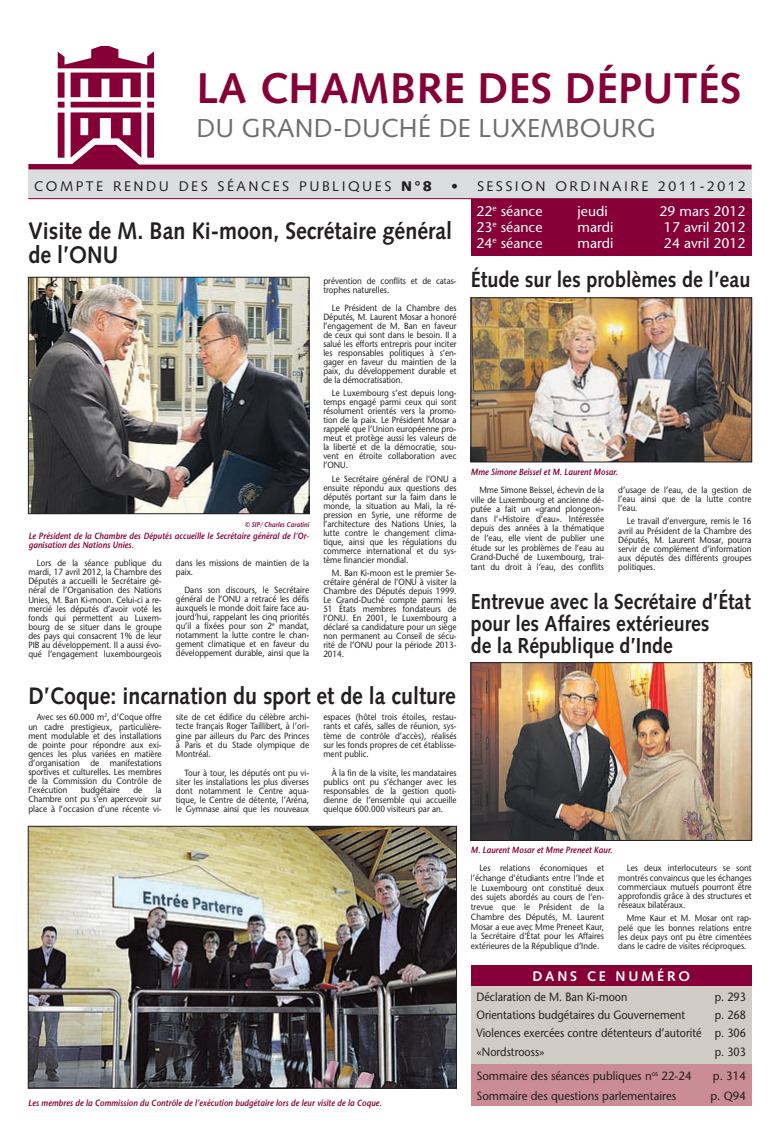
<style>
.page{position:relative;width:780px;height:1134px;background:#fff}
.page>*{position:absolute;margin:0;border:0;box-sizing:border-box;transform-origin:0 0}
.t1{font:700 43px "Syntax";letter-spacing:.01em;color:#860037}
.t2{font:26px "Syntax";letter-spacing:.01em;color:#706c6f}
.t3{font:700 24px/24px "Syntax";color:#231f20;scale:.9 1}
.t4{font:700 23.8px "Syntax";color:#231f20;scale:.9 1}
.t5{font:700 22px "Syntax";color:#231f20;scale:.9 1}
.t6{font:700 21.7px/22px "Syntax";color:#231f20;scale:.9 1}
.t7{font:14px "Stone Sans";color:#fff}
.t8{font:14px "Syntax";letter-spacing:.175em;color:#231f20}
.t9{font:700 14px "Syntax";letter-spacing:.2em;color:#fff}
.t10{font:12px/18.3px "Stone Sans";color:#231f20;text-align:justify;scale:.9 1}
.t11{font:12px "Stone Sans";color:#231f20;scale:.95 1}
.t12{font:9px/9px "Stone Sans";color:#231f20;text-align:justify;scale:.9 1}
.t13{font:italic 600 9px/9px "Stone Sans";color:#860037;scale:.9 1}
.t14{font:italic 600 7px "Stone Sans";color:#860037;scale:.9 1}
.s1{font-weight:900}
</style>
<div class="page">
<div style="left:471px;top:197px;width:280px;height:59px;background:#860037"></div>
<div style="left:28px;top:170px;width:723px;height:28px;background:#dcdddf"></div>
<div style="left:471px;top:965px;width:280px;height:22px;background:#860037"></div>
<div style="left:471px;top:986px;width:280px;height:78px;background:#d1cbc6"></div>
<div style="left:471px;top:1064px;width:280px;height:42px;background:#ca8d96"></div>
<svg style="left:28px;top:47px;width:723px;height:122px"></svg>
<hr style="left:28px;top:198px;width:723px;height:1px;background:#860037">
<img style="left:30px;top:279px;width:277px;height:233px">
<div style="left:28px;top:277px;width:281px;height:237px;border:1px solid #231f20"></div>
<img style="left:473px;top:300px;width:276px;height:160px">
<div style="left:471px;top:298px;width:280px;height:164px;border:1px solid #231f20"></div>
<img style="left:473px;top:664px;width:276px;height:174px">
<div style="left:471px;top:662px;width:280px;height:178px;border:1px solid #231f20"></div>
<img style="left:30px;top:828px;width:424px;height:258px">
<div style="left:28px;top:826px;width:428px;height:262px;border:1px solid #231f20"></div>
<h1 class="t1" style="left:196px;top:63px;width:546px">La Chambre des Députés</h1>
<h2 class="t2" style="left:196px;top:113px;width:457px">DU GRAND-DUCHÉ DE LUXEMBOURG</h2>
<h3 class="t8" style="left:34px;top:177px;width:399px">COMPTE RENDU DES SÉANCES PUBLIQUES <span class="s1">N°8</span></h3>
<h3 class="t8" style="left:451px;top:177px;width:296px">• SESS ION ORDINAIRE 2011-2012</h3>
<h3 class="t3" style="left:28px;top:219px;width:472px">Visite de M. Ban Ki-moon, Secrétaire général de l’ONU</h3>
<p class="t14" style="left:245px;top:520px;width:73px">© SIP/ Charles Caratini</p>
<p class="t13" style="left:28px;top:531px;width:313px">Le Président de la Chambre des Députés accueille le Secrétaire général de l’Or&shy;ganisation des Nations Unies.</p>
<p class="t12" style="left:28px;top:558px;width:150px;text-indent:9px">Lors de la séance publique du mardi, 17 avril 2012, la Chambre des Députés a accueilli le Secrétaire gé&shy;néral de l’Organisation des Nations Unies, M. Ban Ki-moon. Celui-ci a re&shy;mercié les députés d’avoir voté les fonds qui permettent au Luxem&shy;bourg de se situer dans le groupe des pays qui consacrent 1% de leur PIB au développement. Il a aussi évo&shy;qué l’engagement luxembourgeois</p>
<p class="t12" style="left:176px;top:559px;width:150px">dans les missions de maintien de la paix.</p>
<p class="t12" style="left:176px;top:586px;width:150px;text-indent:9px">Dans son discours, le Secrétaire général de l’ONU a retracé les défis auxquels le monde doit faire face au&shy;jourd’hui, rappelant les cinq priorités qu’il a fixées pour son 2<sup>e</sup> mandat, notamment la lutte contre le chan&shy;gement climatique et en faveur du développement durable, ainsi que la</p>
<p class="t12" style="left:323px;top:276px;width:150px">prévention de conflits et de catas&shy;trophes naturelles.</p>
<p class="t12" style="left:323px;top:303px;width:150px;text-indent:9px">Le Président de la Chambre des Députés, M. Laurent Mosar a honoré l’engagement de M. Ban en faveur de ceux qui sont dans le besoin. Il a salué les efforts entrepris pour inciter les responsables politiques à s’en&shy;gager en faveur du maintien de la paix, du développement durable et de la démocratisation.</p>
<p class="t12" style="left:323px;top:389px;width:150px;text-indent:9px">Le Luxembourg s’est depuis long&shy;temps engagé parmi ceux qui sont résolument orientés vers la promo&shy;tion de la paix. Le Président Mosar a rappelé que l’Union européenne pro&shy;meut et protège aussi les valeurs de la liberté et de la démocratie, sou&shy;vent en étroite collaboration avec l’ONU.</p>
<p class="t12" style="left:323px;top:474px;width:150px;text-indent:9px">Le Secrétaire général de l’ONU a ensuite répondu aux questions des députés portant sur la faim dans le monde, la situation au Mali, la ré&shy;pression en Syrie, une réforme de l’architecture des Nations Unies, la lutte contre le changement clima&shy;tique, ainsi que les régulations du commerce international et du sys&shy;tème financier mondial.</p>
<p class="t12" style="left:323px;top:568px;width:150px;text-indent:9px">M. Ban Ki-moon est le premier Se&shy;crétaire général de l’ONU à visiter la Chambre des Députés depuis 1999.<br>Le Grand-Duché compte parmi les 51 États membres fondateurs de l’ONU. En 2001, le Luxembourg a déclaré sa candidature pour un siège non permanent au Conseil de sécu&shy;rité de l’ONU pour la période 2013- 2014.</p>
<h3 class="t4" style="left:28px;top:682px;width:476px">D’Coque: incarnation du sport et de la culture</h3>
<p class="t12" style="left:28px;top:713px;width:150px;text-indent:9px">Avec ses 60.000 m<sup>2</sup>, d’Coque offre un cadre prestigieux, particulière&shy;ment modulable et des installations de pointe pour répondre aux exi&shy;gences les plus variées en matière d’organisation de manifestations sportives et culturelles. Les membres de la Commission du Contrôle de l’exécution</p>
<p class="t12" style="left:176px;top:713px;width:150px">site de cet édifice du célèbre archi&shy;tecte français Roger Taillibert, à l’ori&shy;gine par ailleurs du Parc des Princes à Paris et du Stade olympique de Montréal.</p>
<p class="t12" style="left:176px;top:768px;width:150px;text-indent:9px">Tour à tour, les députés ont pu vi&shy;siter les installations les plus diverses dont notamment le Centre aqua&shy;tique, le Centre de détente, l’Aréna, le Gymnase ainsi que les nouveaux</p>
<p class="t12" style="left:323px;top:713px;width:150px">espaces (hôtel trois étoiles, restau&shy;rants et cafés, salles de réunion, sys&shy;tème de contrôle d’accès), réalisés sur les fonds propres de cet établisse&shy;ment public.</p>
<p class="t12" style="left:323px;top:768px;width:150px;text-indent:9px">À la fin de la visite, les mandataires publics ont pu s’échanger avec les responsables de la gestion quoti&shy;dienne de l’ensemble qui accueille quelque 600.000 visiteurs par an.</p>
<p class="t12" style="left:81px;top:786px;width:45px">budgétaire</p>
<p class="t12" style="left:133px;top:786px;width:11px">de</p>
<p class="t12" style="left:28px;top:786px;width:150px;text-indent:127px">la Chambre ont pu s’en apercevoir sur place à l’occasion d’une récente vi-</p>
<p class="t13" style="left:28px;top:1098px;width:394px">Les membres de la Commission du Contrôle de l’exécution budgétaire lors de leur visite de la Coque.</p>
<h3 class="t7" style="left:476px;top:202px;width:67px">22<sup>e</sup> séance</h3>
<h3 class="t7" style="left:577px;top:202px;width:32px">jeudi</h3>
<h3 class="t7" style="left:659px;top:202px;width:88px">29 mars 2012</h3>
<h3 class="t7" style="left:476px;top:218px;width:67px">23<sup>e</sup> séance</h3>
<h3 class="t7" style="left:577px;top:218px;width:38px">mardi</h3>
<h3 class="t7" style="left:664px;top:218px;width:83px">17 avril 2012</h3>
<h3 class="t7" style="left:476px;top:234px;width:67px">24<sup>e</sup> séance</h3>
<h3 class="t7" style="left:577px;top:234px;width:38px">mardi</h3>
<h3 class="t7" style="left:664px;top:234px;width:83px">24 avril 2012</h3>
<h3 class="t5" style="left:471px;top:267px;width:312px">Étude sur les problèmes de l’eau</h3>
<p class="t13" style="left:471px;top:467px;width:165px">Mme Simone Beissel et M. Laurent Mosar.</p>
<p class="t12" style="left:471px;top:485px;width:150px;line-height:9.6px;text-indent:9px">Mme Simone Beissel, échevin de la ville de Luxembourg et ancienne dé&shy;putée a fait un «grand plongeon» dans l’«Histoire d’eau». Intéressée depuis des années à la thématique de l’eau, elle vient de publier une étude sur les problèmes de l’eau au Grand-Duché de Luxembourg, trai&shy;tant du droit à l’eau, des conflits</p>
<p class="t12" style="left:618px;top:485px;width:150px">d’usage de l’eau, de la gestion de l’eau ainsi que de la lutte contre l’eau.</p>
<p class="t12" style="left:618px;top:517px;width:150px;text-indent:9px">Le travail d’envergure, remis le 16 avril au Président de la Chambre des Députés, M. Laurent Mosar, pourra servir de complément d’information aux députés des différents groupes politiques.</p>
<h3 class="t6" style="left:471px;top:591px;width:313px">Entrevue avec la Secrétaire d’État pour les Affaires extérieures<br>de la République d’Inde</h3>
<p class="t13" style="left:471px;top:845px;width:159px">M. Laurent Mosar et Mme Preneet Kaur.</p>
<p class="t12" style="left:471px;top:863px;width:150px;line-height:9.7px;text-indent:9px">Les relations économiques et l’échange d’étudiants entre l’Inde et le Luxembourg ont constitué deux des sujets abordés au cours de l’en&shy;trevue que le Président de la Chambre des Députés, M. Laurent Mosar a eue avec Mme Preneet Kaur, la Secrétaire d’État pour les Affaires extérieures de la République d’Inde.</p>
<p class="t12" style="left:618px;top:864px;width:150px;text-indent:9px">Les deux interlocuteurs se sont montrés convaincus que les échanges commerciaux mutuels pourront être approfondis grâce à des structures et réseaux bilatéraux.</p>
<p class="t12" style="left:618px;top:914px;width:150px;text-indent:9px">Mme Kaur et M. Mosar ont rap&shy;pelé que les bonnes relations entre les deux pays ont pu être cimentées dans le cadre de visites réciproques.</p>
<h3 class="t9" style="left:532px;top:968px;width:159px">Dans ce numéro</h3>
<h3 class="t10" style="left:476px;top:987px;width:169px">Déclaration de M. Ban Ki-moon</h3>
<h3 class="t10" style="left:714px;top:987px;width:36px">p. 293</h3>
<h3 class="t10" style="left:476px;top:1006px;width:233px">Orientations budgétaires du Gouvernement</h3>
<h3 class="t10" style="left:476px;top:1006px;width:301px;text-indent:238px">p. 268<br>Violences exercées contre détenteurs d’autorité p. 306 «Nordstrooss»</h3>
<h3 class="t10" style="left:714px;top:1042px;width:36px">p. 303</h3>
<h3 class="t11" style="left:476px;top:1069px;width:228px">Sommaire des séances publiques n<sup>os</sup> 22-24</h3>
<h3 class="t11" style="left:713px;top:1069px;width:36px">p. 314</h3>
<h3 class="t11" style="left:476px;top:1089px;width:212px">Sommaire des questions parlementaires</h3>
<h3 class="t11" style="left:710px;top:1089px;width:39px">p. Q94</h3>
</div>
